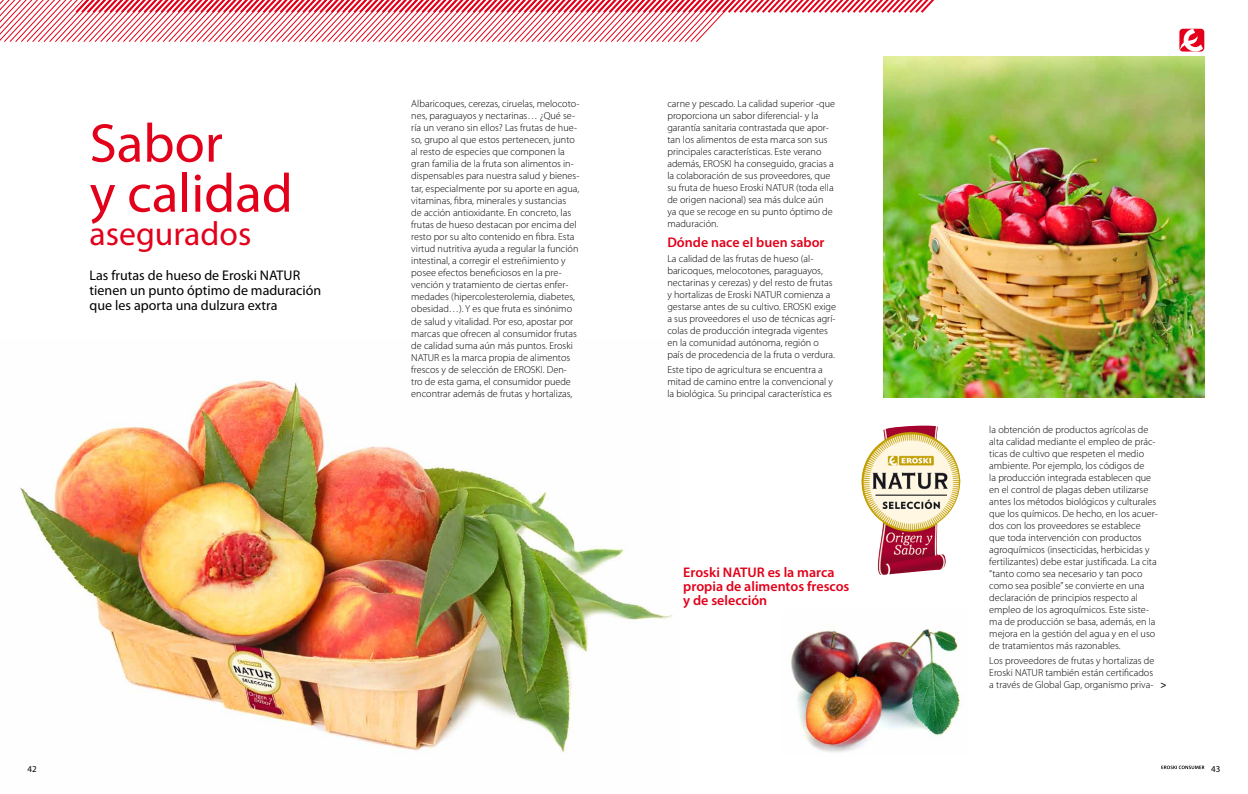
<style>
.page{position:relative;width:1248px;height:794px;background:#fff}
.page>*{position:absolute;margin:0;border:0;box-sizing:border-box;transform-origin:0 0}
.t1{font:55px/50px "Myriad Pro";color:#e2001a}
.t2{font:33.7px "Myriad Pro";color:#e2001a}
.t3{font:14px/15px "Myriad Pro";color:#000}
.t4{font:600 14px/14px "Myriad Pro";color:#e2001a}
.t5{font:300 10.2px/12px "Myriad Pro";color:#000}
.t6{font:600 10.2px "Myriad Pro";color:#000}
.t7{font:9px "Myriad Pro";color:#000}
</style>
<div class="page">
<img style="left:19px;top:380px;width:654px;height:373px">
<img style="left:883px;top:57px;width:321px;height:340px">
<img style="left:791px;top:627px;width:170px;height:126px">
<img style="left:861px;top:426px;width:53px;height:89px">
<svg style="left:0;top:0;width:934px;height:42px"></svg>
<svg style="left:1161px;top:765px;width:43px;height:4px"></svg>
<svg style="left:1179px;top:29px;width:25px;height:23px"></svg>
<h1 class="t1" style="left:90px;top:119px;width:205px">Sabor<br>y calidad</h1>
<h2 class="t2" style="left:90px;top:216px;width:163px">asegurados</h2>
<h3 class="t3" style="left:90px;top:268px;width:233px">Las frutas de hueso de Eroski NATUR tienen un punto óptimo de maduración que les aporta una dulzura extra</h3>
<p class="t7" style="left:28px;top:763px;width:11px">42</p>
<p class="t5" style="left:411px;top:98px;width:170px">Albaricoques, cerezas, ciruelas, melocoto&shy;nes, paraguayos y nectarinas… ¿Qué se&shy;ría un verano sin ellos? Las frutas de hue&shy;so, grupo al que estos pertenecen, junto al resto de especies que componen la gran familia de la fruta son alimentos in&shy;dispensables para nuestra salud y bienes&shy;tar, especialmente por su aporte en agua, vitaminas, fibra, minerales y sustancias<br>de acción antioxidante. En concreto, las frutas de hueso destacan por encima del resto por su alto contenido en fibra. Esta virtud nutritiva ayuda a regular la función intestinal, a corregir el estreñimiento y posee efectos beneficiosos en la pre&shy;vención y tratamiento de ciertas enfer&shy;medades (hipercolesterolemia, diabetes, obesidad…). Y es que fruta es sinónimo de salud y vitalidad. Por eso, apostar por marcas que ofrecen al consumidor frutas de calidad suma aún más puntos. Eroski NATUR es la marca propia de alimentos frescos y de selección de EROSKI. Den&shy;tro de esta gama, el consumidor puede encontrar además de frutas y hortalizas,</p>
<p class="t5" style="left:667px;top:98px;width:169px">carne y pescado. La calidad superior -que proporciona un sabor diferencial- y la garantía sanitaria contrastada que apor&shy;tan los alimentos de esta marca son sus principales características. Este verano además, EROSKI ha conseguido, gracias a la colaboración de sus proveedores, que su fruta de hueso Eroski NATUR (toda ella de origen nacional) sea más dulce aún<br>ya que se recoge en su punto óptimo de maduración.</p>
<h3 class="t4" style="left:667px;top:235px;width:159px">Dónde nace el buen sabor</h3>
<p class="t5" style="left:667px;top:252px;width:170px">La calidad de las frutas de hueso (al&shy;baricoques, melocotones, paraguayos, nectarinas y cerezas) y del resto de frutas y hortalizas de Eroski NATUR comienza a gestarse antes de su cultivo. EROSKI exige a sus proveedores el uso de técnicas agrí&shy;colas de producción integrada vigentes en la comunidad autónoma, región o país de procedencia de la fruta o verdura.</p>
<p class="t5" style="left:667px;top:364px;width:167px">Este tipo de agricultura se encuentra a mitad de camino entre la convencional y la biológica. Su principal característica es</p>
<h3 class="t4" style="left:683px;top:565px;width:168px">Eroski NATUR es la marca propia de alimentos frescos y de selección</h3>
<p class="t5" style="left:989px;top:424px;width:170px">la obtención de productos agrícolas de alta calidad mediante el empleo de prác&shy;ticas de cultivo que respeten el medio ambiente. Por ejemplo, los códigos de<br>la producción integrada establecen que en el control de plagas deben utilizarse antes los métodos biológicos y culturales que los químicos. De hecho, en los acuer&shy;dos con los proveedores se establece que toda intervención con productos agroquímicos (insecticidas, herbicidas y fertilizantes) debe estar justificada. La cita “tanto como sea necesario y tan poco como sea posible” se convierte en una declaración de principios respecto al empleo de los agroquímicos. Este siste&shy;ma de producción se basa, además, en la mejora en la gestión del agua y en el uso de tratamientos más razonables.</p>
<p class="t5" style="left:989px;top:654px;width:166px;text-align:justify">Los proveedores de frutas y hortalizas de Eroski NATUR también están certificados a través de Global Gap, organismo priva-</p>
<p class="t6" style="left:1160px;top:679px;width:8px">&gt;</p>
<p class="t7" style="left:1210px;top:763px;width:11px">43</p>
</div>
